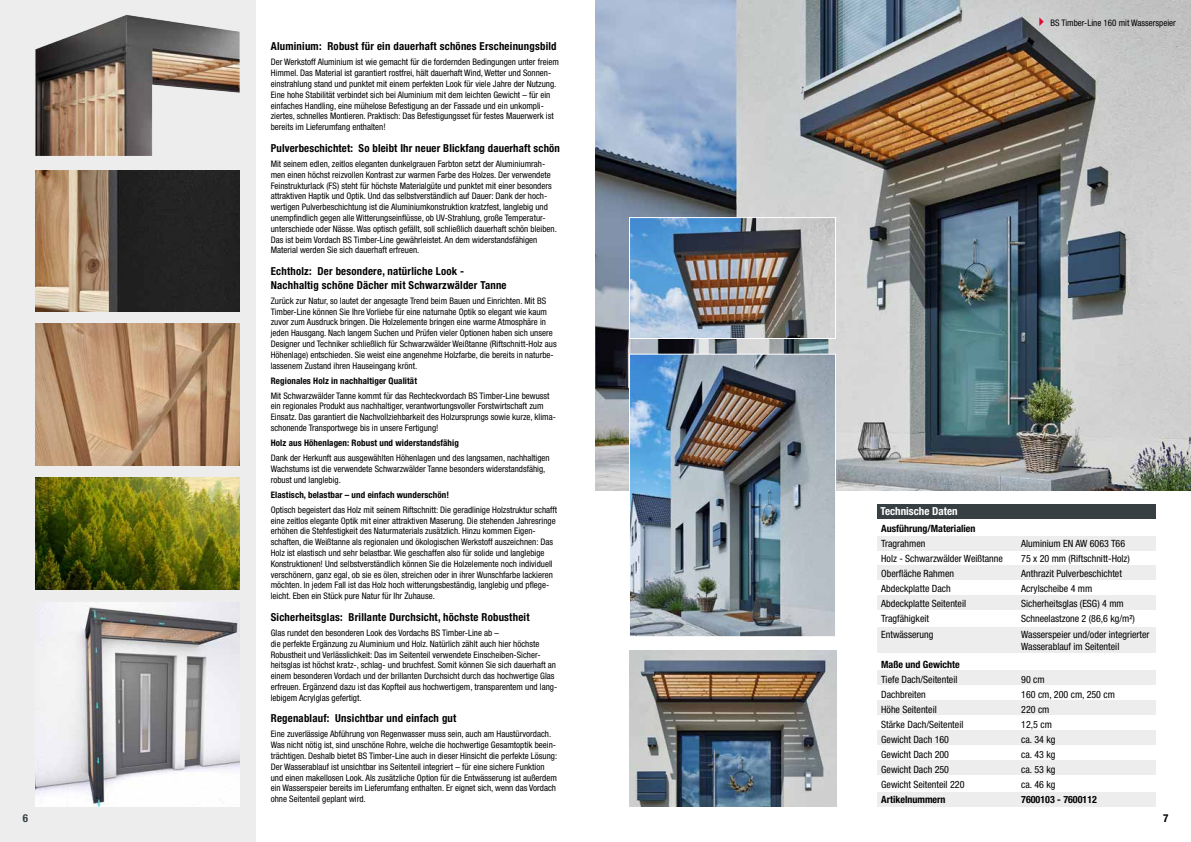
<style>
.page{position:relative;width:1191px;height:842px;background:#fff}
.page>*{position:absolute;margin:0;border:0;box-sizing:border-box;transform-origin:0 0}
.t1{font:700 condensed 11px/13.8px "Helvetica Neue LT Pro";letter-spacing:.02em;color:#000}
.t2{font:700 condensed 11px "Helvetica Neue LT Pro";color:#fff}
.t3{font:700 condensed 11px "Helvetica Neue LT Pro";color:#373f43}
.t4{font:condensed 10px/12px "Helvetica Neue LT Pro";color:#000}
.t5{font:700 condensed 10px "Helvetica Neue LT Pro";color:#000}
.t6{font:condensed 9px/10.8px "Helvetica Neue LT Pro";color:#000}
.t7{font:700 condensed 9px "Helvetica Neue LT Pro";letter-spacing:.01em;color:#000}
</style>
<div class="page">
<div style="left:876px;top:536px;width:279px;height:14px;background:#ededed"></div>
<div style="left:876px;top:565px;width:279px;height:15px;background:#ededed"></div>
<div style="left:876px;top:595px;width:279px;height:15px;background:#ededed"></div>
<div style="left:876px;top:627px;width:279px;height:26px;background:#ededed"></div>
<div style="left:876px;top:670px;width:279px;height:15px;background:#ededed"></div>
<div style="left:876px;top:700px;width:279px;height:15px;background:#ededed"></div>
<div style="left:876px;top:730px;width:279px;height:15px;background:#ededed"></div>
<div style="left:876px;top:760px;width:279px;height:15px;background:#ededed"></div>
<div style="left:0;top:0;width:255px;height:842px;background:#ededed"></div>
<div style="left:876px;top:792px;width:279px;height:14px;background:#ededed"></div>
<img style="left:595px;top:0;width:596px;height:490px">
<img style="left:35px;top:170px;width:205px;height:142px">
<img style="left:35px;top:15px;width:205px;height:141px">
<img style="left:35px;top:324px;width:205px;height:141px">
<img style="left:35px;top:602px;width:205px;height:204px">
<img style="left:629px;top:651px;width:207px;height:155px">
<img style="left:35px;top:478px;width:205px;height:112px">
<img style="left:631px;top:356px;width:203px;height:279px">
<div style="left:629px;top:354px;width:207px;height:283px;border:1px solid #fff"></div>
<img style="left:631px;top:219px;width:203px;height:118px">
<div style="left:629px;top:217px;width:207px;height:122px;border:1px solid #fff"></div>
<div style="left:876px;top:504px;width:279px;height:14px;background:#373f43"></div>
<svg style="left:1067px;top:29px;width:4px;height:9px"></svg>
<svg style="left:1039px;top:17px;width:5px;height:9px"></svg>
<p class="t1" style="left:271px;top:40px;width:287px">Aluminium: Robust für ein dauerhaft schönes Erscheinungsbild</p>
<p class="t6" style="left:271px;top:57px;width:290px">Der Werkstoff Aluminium ist wie gemacht für die fordernden Bedingungen unter freiem Himmel. Das Material ist garantiert rostfrei, hält dauerhaft Wind, Wetter und Sonnen&shy;einstrahlung stand und punktet mit einem perfekten Look für viele Jahre der Nutzung.<br>Eine hohe Stabilität verbindet sich bei Aluminium mit dem leichten Gewicht – für ein einfaches Handling, eine mühelose Befestigung an der Fassade und ein unkompli&shy;ziertes, schnelles Montieren. Praktisch: Das Befestigungsset für festes Mauerwerk ist bereits im Lieferumfang enthalten!</p>
<p class="t1" style="left:271px;top:141px;width:291px">Pulverbeschichtet: So bleibt Ihr neuer Blickfang dauerhaft schön</p>
<p class="t6" style="left:271px;top:158px;width:287px">Mit seinem edlen, zeitlos eleganten dunkelgrauen Farbton setzt der Aluminiumrah&shy;men einen höchst reizvollen Kontrast zur warmen Farbe des Holzes. Der verwendete Feinstrukturlack (FS) steht für höchste Materialgüte und punktet mit einer besonders attraktiven Haptik und Optik. Und das selbstverständlich auf Dauer: Dank der hoch&shy;wertigen Pulverbeschichtung ist die Aluminiumkonstruktion kratzfest, langlebig und unempfindlich gegen alle Witterungseinflüsse, ob UV-Strahlung, große Temperatur&shy;unterschiede oder Nässe. Was optisch gefällt, soll schließlich dauerhaft schön bleiben.<br>Das ist beim Vordach BS Timber-Line gewährleistet. An dem widerstandsfähigen Material werden Sie sich dauerhaft erfreuen.</p>
<p class="t1" style="left:271px;top:264px;width:237px">Echtholz: Der besondere, natürliche Look -<br>Nachhaltig schöne Dächer mit Schwarzwälder Tanne</p>
<p class="t6" style="left:271px;top:295px;width:287px">Zurück zur Natur, so lautet der angesagte Trend beim Bauen und Einrichten. Mit BS Timber-Line können Sie Ihre Vorliebe für eine naturnahe Optik so elegant wie kaum zuvor zum Ausdruck bringen. Die Holzelemente bringen eine warme Atmosphäre in jeden Hausgang. Nach langem Suchen und Prüfen vieler Optionen haben sich unsere Designer und Techniker schließlich für Schwarzwälder Weißtanne (Riftschnitt-Holz aus Höhenlage) entschieden. Sie weist eine angenehme Holzfarbe, die bereits in naturbe&shy;lassenem Zustand ihren Hauseingang krönt.</p>
<p class="t7" style="left:271px;top:375px;width:148px">Regionales Holz in nachhaltiger Qualität</p>
<p class="t6" style="left:271px;top:390px;width:287px">Mit Schwarzwälder Tanne kommt für das Rechteckvordach BS Timber-Line bewusst ein regionales Produkt aus nachhaltiger, verantwortungsvoller Forstwirtschaft zum Einsatz. Das garantiert die Nachvollziehbarkeit des Holzursprungs sowie kurze, klima&shy;schonende Transportwege bis in unsere Fertigung!</p>
<p class="t7" style="left:271px;top:438px;width:190px">Holz aus Höhenlagen: Robust und widerstandsfähig</p>
<p class="t6" style="left:271px;top:452px;width:280px">Dank der Herkunft aus ausgewählten Höhenlagen und des langsamen, nachhaltigen<br>Wachstums ist die verwendete Schwarzwälder Tanne besonders widerstandsfähig, robust und langlebig.</p>
<p class="t7" style="left:271px;top:489px;width:180px">Elastisch, belastbar – und einfach wunderschön!</p>
<p class="t6" style="left:271px;top:504px;width:288px">Optisch begeistert das Holz mit seinem Riftschnitt: Die geradlinige Holzstruktur schafft eine zeitlos elegante Optik mit einer attraktiven Maserung. Die stehenden Jahresringe erhöhen die Stehfestigkeit des Naturmaterials zusätzlich. Hinzu kommen Eigen&shy;schaften, die Weißtanne als regionalen und ökologischen Werkstoff auszeichnen: Das Holz ist elastisch und sehr belastbar. Wie geschaffen also für solide und langlebige Konstruktionen! Und selbstverständlich können Sie die Holzelemente noch individuell verschönern, ganz egal, ob sie es ölen, streichen oder in ihrer Wunschfarbe lackieren möchten. In jedem Fall ist das Holz hoch witterungsbeständig, langlebig und pflege&shy;leicht. Eben ein Stück pure Natur für Ihr Zuhause.</p>
<p class="t1" style="left:271px;top:610px;width:260px">Sicherheitsglas: Brillante Durchsicht, höchste Robustheit</p>
<p class="t6" style="left:271px;top:627px;width:288px">Glas rundet den besonderen Look des Vordachs BS Timber-Line ab –<br>die perfekte Ergänzung zu Aluminium und Holz. Natürlich zählt auch hier höchste Robustheit und Verlässlichkeit: Das im Seitenteil verwendete Einscheiben-Sicher&shy;heitsglas ist höchst kratz-, schlag- und bruchfest. Somit können Sie sich dauerhaft an einem besonderen Vordach und der brillanten Durchsicht durch das hochwertige Glas erfreuen. Ergänzend dazu ist das Kopfteil aus hochwertigem, transparentem und lang&shy;lebigem Acrylglas gefertigt.</p>
<p class="t1" style="left:271px;top:712px;width:187px">Regenablauf: Unsichtbar und einfach gut</p>
<p class="t6" style="left:271px;top:729px;width:288px">Eine zuverlässige Abführung von Regenwasser muss sein, auch am Haustürvordach.<br>Was nicht nötig ist, sind unschöne Rohre, welche die hochwertige Gesamtoptik beein&shy;trächtigen. Deshalb bietet BS Timber-Line auch in dieser Hinsicht die perfekte Lösung:<br>Der Wasserablauf ist unsichtbar ins Seitenteil integriert – für eine sichere Funktion und einen makellosen Look. Als zusätzliche Option für die Entwässerung ist außerdem ein Wasserspeier bereits im Lieferumfang enthalten. Er eignet sich, wenn das Vordach ohne Seitenteil geplant wird.</p>
<p class="t6" style="left:1050px;top:17px;width:127px">BS Timber-Line 160 mit Wasserspeier</p>
<p class="t2" style="left:880px;top:505px;width:78px">Technische Daten</p>
<p class="t5" style="left:881px;top:522px;width:96px">Ausführung/Materialien</p>
<p class="t4" style="left:881px;top:537px;width:46px">Tragrahmen</p>
<p class="t4" style="left:1021px;top:537px;width:105px">Aluminium EN AW 6063 T66</p>
<p class="t4" style="left:881px;top:552px;width:123px">Holz - Schwarzwälder Weißtanne</p>
<p class="t4" style="left:1021px;top:552px;width:110px">75 x 20 mm (Riftschnitt-Holz)</p>
<p class="t4" style="left:881px;top:567px;width:74px">Oberfläche Rahmen</p>
<p class="t4" style="left:1021px;top:567px;width:102px">Anthrazit Pulverbeschichtet</p>
<p class="t4" style="left:881px;top:582px;width:71px">Abdeckplatte Dach</p>
<p class="t4" style="left:1021px;top:582px;width:73px">Acrylscheibe 4 mm</p>
<p class="t4" style="left:881px;top:597px;width:86px">Abdeckplatte Seitenteil</p>
<p class="t4" style="left:1021px;top:597px;width:104px">Sicherheitsglas (ESG) 4 mm</p>
<p class="t4" style="left:881px;top:612px;width:49px">Tragfähigkeit</p>
<p class="t4" style="left:1021px;top:612px;width:115px">Schneelastzone 2 (86,6 kg/m²)</p>
<p class="t4" style="left:881px;top:628px;width:54px">Entwässerung</p>
<p class="t4" style="left:1021px;top:628px;width:130px">Wasserspeier und/oder integrierter<br>Wasserablauf im Seitenteil</p>
<p class="t5" style="left:881px;top:658px;width:80px">Maße und Gewichte</p>
<p class="t4" style="left:881px;top:673px;width:78px">Tiefe Dach/Seitenteil</p>
<p class="t4" style="left:1021px;top:673px;width:25px">90 cm</p>
<p class="t4" style="left:881px;top:688px;width:46px">Dachbreiten</p>
<p class="t4" style="left:1021px;top:688px;width:95px">160 cm, 200 cm, 250 cm</p>
<p class="t4" style="left:881px;top:703px;width:57px">Höhe Seitenteil</p>
<p class="t4" style="left:1021px;top:703px;width:30px">220 cm</p>
<p class="t4" style="left:881px;top:718px;width:84px">Stärke Dach/Seitenteil</p>
<p class="t4" style="left:1021px;top:718px;width:32px">12,5 cm</p>
<p class="t4" style="left:881px;top:733px;width:69px">Gewicht Dach 160</p>
<p class="t4" style="left:1021px;top:733px;width:36px">ca. 34 kg</p>
<p class="t4" style="left:881px;top:748px;width:69px">Gewicht Dach 200</p>
<p class="t4" style="left:1021px;top:748px;width:36px">ca. 43 kg</p>
<p class="t4" style="left:881px;top:763px;width:69px">Gewicht Dach 250</p>
<p class="t4" style="left:1021px;top:763px;width:36px">ca. 53 kg</p>
<p class="t4" style="left:881px;top:778px;width:85px">Gewicht Seitenteil 220</p>
<p class="t4" style="left:1021px;top:778px;width:36px">ca. 46 kg</p>
<p class="t5" style="left:881px;top:793px;width:66px">Artikelnummern</p>
<p class="t5" style="left:1021px;top:793px;width:77px">7600103 - 7600112</p>
<p class="t3" style="left:23px;top:812px;width:7px">6</p>
<p class="t1" style="left:1163px;top:811px;width:7px">7</p>
</div>
